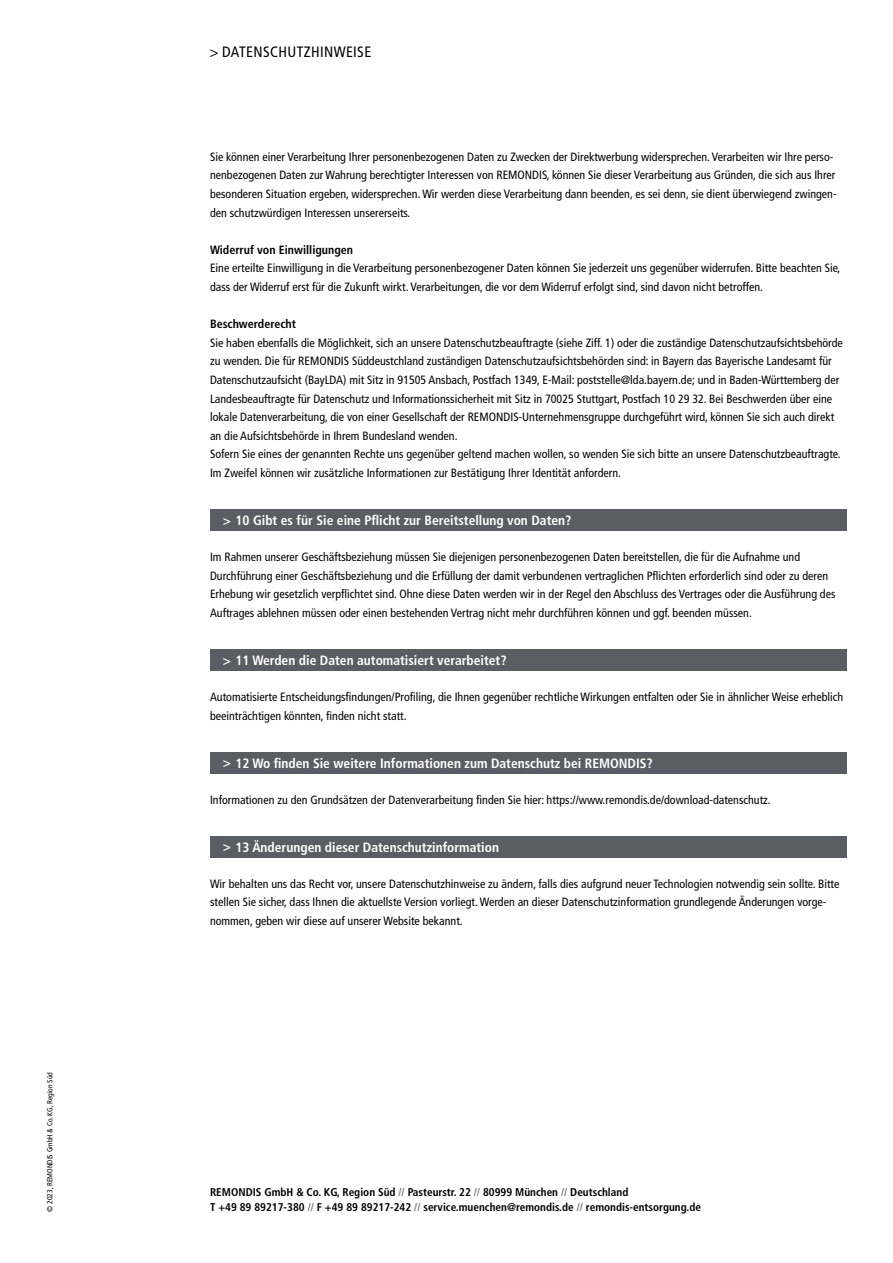
<style>
.page{position:relative;width:893px;height:1263px;background:#fff}
.page>*{position:absolute;margin:0;border:0;box-sizing:border-box;transform-origin:0 0}
.t1{font:condensed 15px "Frutiger LT Pro";letter-spacing:.025em;color:#000}
.t2{font:700 condensed 13.5px "Frutiger LT Pro";color:#fff}
.t3{font:condensed 12px/18.6px "Frutiger LT Pro";color:#000}
.t4{font:700 condensed 12px "Frutiger LT Pro";color:#000}
.t5{font:700 condensed 11.25px "Frutiger LT Pro";color:#000}
.t6{font:condensed 7.5px "Frutiger LT Pro";color:#000}
.s1{color:#706f6f}
</style>
<div class="page">
<div style="left:210px;top:510px;width:636px;height:21px;background:#5b5d64"></div>
<div style="left:210px;top:649px;width:636px;height:21px;background:#5b5d64"></div>
<div style="left:210px;top:752px;width:636px;height:21px;background:#5b5d64"></div>
<div style="left:210px;top:836px;width:636px;height:21px;background:#5b5d64"></div>
<p class="t6" style="left:45px;top:1211px;width:141px;rotate:-90deg">© 2023, REMONDIS GmbH &amp; Co. KG, Region Süd</p>
<p class="t1" style="left:209px;top:43px;width:163px">&gt; DATENSCHUTZHINWEISE</p>
<p class="t3" style="left:210px;top:147px;width:628px">Sie können einer Verarbeitung Ihrer personenbezogenen Daten zu Zwecken der Direktwerbung widersprechen. Verarbeiten wir Ihre perso&shy;nenbezogenen Daten zur Wahrung berechtigter Interessen von REMONDIS, können Sie dieser Verarbeitung aus Gründen, die sich aus Ihrer besonderen Situation ergeben, widersprechen. Wir werden diese Verarbeitung dann beenden, es sei denn, sie dient überwiegend zwingen&shy;den schutzwürdigen Interessen unsererseits.</p>
<p class="t4" style="left:210px;top:242px;width:144px">Widerruf von Einwilligungen</p>
<p class="t3" style="left:210px;top:259px;width:632px">Eine erteilte Einwilligung in die Verarbeitung personenbezogener Daten können Sie jederzeit uns gegenüber widerrufen. Bitte beachten Sie, dass der Widerruf erst für die Zukunft wirkt. Verarbeitungen, die vor dem Widerruf erfolgt sind, sind davon nicht betroffen.</p>
<p class="t4" style="left:210px;top:317px;width:88px">Beschwerderecht</p>
<p class="t3" style="left:210px;top:333px;width:634px">Sie haben ebenfalls die Möglichkeit, sich an unsere Datenschutzbeauftragte (siehe Ziff. 1) oder die zuständige Datenschutzaufsichtsbehörde zu wenden. Die für REMONDIS Süddeustchland zuständigen Datenschutzaufsichtsbehörden sind: in Bayern das Bayerische Landesamt für Datenschutzaufsicht (BayLDA) mit Sitz in 91505 Ansbach, Postfach 1349, E-Mail: poststelle@lda.bayern.de; und in Baden-Württemberg der Landesbeauftragte für Datenschutz und Informationssicherheit mit Sitz in 70025 Stuttgart, Postfach 10 29 32. Bei Beschwerden über eine lokale Datenverarbeitung, die von einer Gesellschaft der REMONDIS-Unternehmensgruppe durchgeführt wird, können Sie sich auch direkt an die Aufsichtsbehörde in Ihrem Bundesland wenden.<br>Sofern Sie eines der genannten Rechte uns gegenüber geltend machen wollen, so wenden Sie sich bitte an unsere Datenschutzbeauftragte.<br>Im Zweifel können wir zusätzliche Informationen zur Bestätigung Ihrer Identität anfordern.</p>
<p class="t2" style="left:223px;top:512px;width:350px">&gt; 10 Gibt es für Sie eine Pflicht zur Bereitstellung von Daten?</p>
<p class="t3" style="left:210px;top:548px;width:627px">Im Rahmen unserer Geschäftsbeziehung müssen Sie diejenigen personenbezogenen Daten bereitstellen, die für die Aufnahme und Durchführung einer Geschäftsbeziehung und die Erfüllung der damit verbundenen vertraglichen Pflichten erforderlich sind oder zu deren Erhebung wir gesetzlich verpflichtet sind. Ohne diese Daten werden wir in der Regel den Abschluss des Vertrages oder die Ausführung des Auftrages ablehnen müssen oder einen bestehenden Vertrag nicht mehr durchführen können und ggf. beenden müssen.</p>
<p class="t2" style="left:223px;top:652px;width:285px">&gt; 11 Werden die Daten automatisiert verarbeitet?</p>
<p class="t3" style="left:210px;top:687px;width:635px">Automatisierte Entscheidungsfindungen/Profiling, die Ihnen gegenüber rechtliche Wirkungen entfalten oder Sie in ähnlicher Weise erheblich beeinträchtigen könnten, finden nicht statt.</p>
<p class="t2" style="left:223px;top:755px;width:432px">&gt; 12 Wo finden Sie weitere Informationen zum Datenschutz bei REMONDIS?</p>
<p class="t3" style="left:210px;top:790px;width:562px">Informationen zu den Grundsätzen der Datenverarbeitung finden Sie hier: https://www.remondis.de/download-datenschutz.</p>
<p class="t2" style="left:223px;top:839px;width:278px">&gt; 13 Änderungen dieser Datenschutzinformation</p>
<p class="t3" style="left:210px;top:874px;width:631px">Wir behalten uns das Recht vor, unsere Datenschutzhinweise zu ändern, falls dies aufgrund neuer Technologien notwendig sein sollte. Bitte stellen Sie sicher, dass Ihnen die aktuellste Version vorliegt. Werden an dieser Datenschutzinformation grundlegende Änderungen vorge&shy;nommen, geben wir diese auf unserer Website bekannt.</p>
<p class="t5" style="left:210px;top:1186px;width:420px">REMONDIS GmbH &amp; Co. KG, Region Süd <span class="s1">//</span> Pasteurstr. 22 <span class="s1">//</span> 80999 München <span class="s1">//</span> Deutschland</p>
<p class="t5" style="left:210px;top:1201px;width:492px">T +49 89 89217-380 <span class="s1">//</span> F +49 89 89217-242 <span class="s1">//</span> service.muenchen@remondis.de <span class="s1">//</span> remondis-entsorgung.de</p>
</div>
